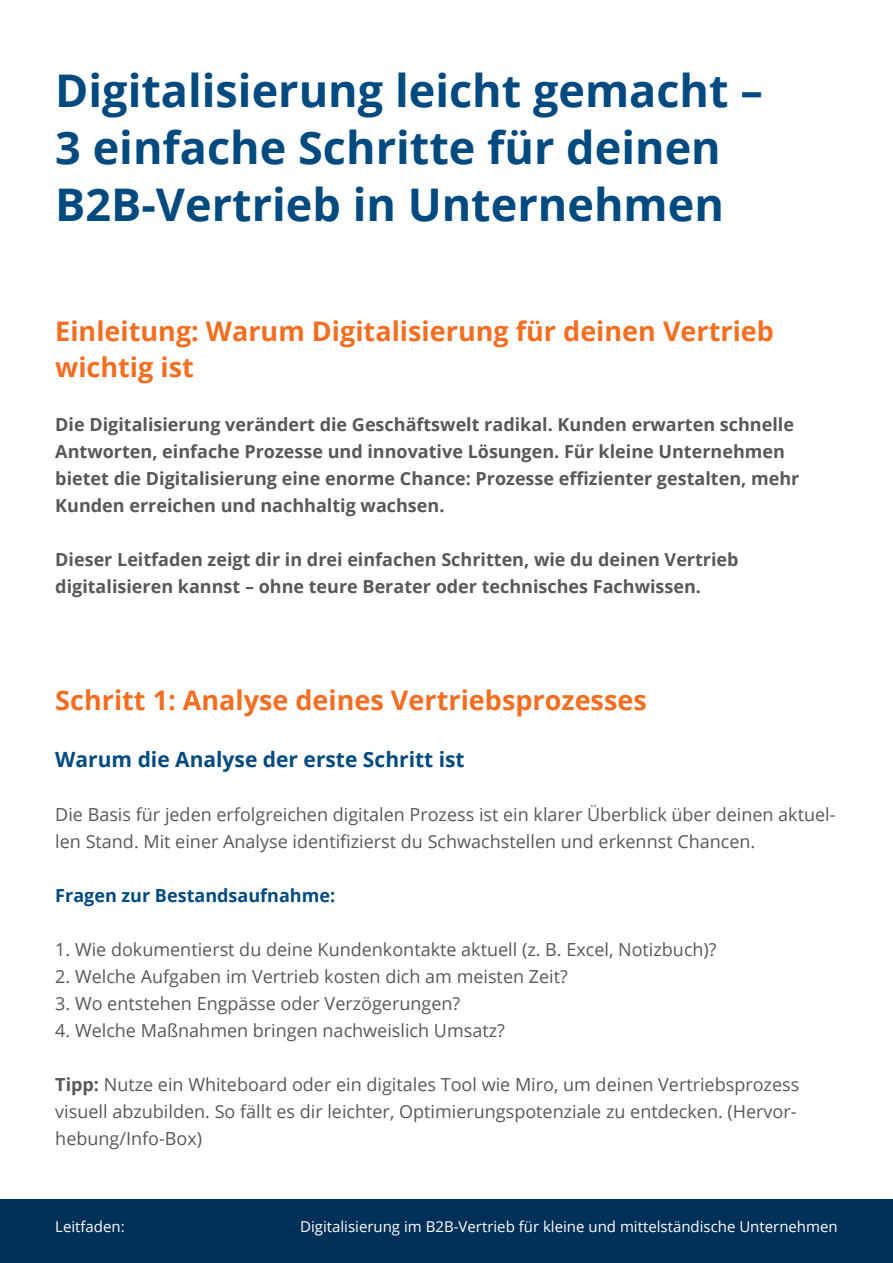
<style>
.page{position:relative;width:893px;height:1263px;background:#fff}
.page>*{position:absolute;margin:0;border:0;box-sizing:border-box;transform-origin:0 0}
.t1{font:700 45px/57px "Open Sans";color:#004a7f}
.t2{font:700 27px/36px "Open Sans";color:#f36e21}
.t3{font:700 21px "Open Sans";color:#004a7f}
.t4{font:18px/27px "Open Sans";color:#57585a}
.t5{font:700 18px/27px "Open Sans";color:#57585a}
.t6{font:700 18px "Open Sans";color:#004a7f}
.t7{font:15px "Open Sans";color:#fff}
.s1{font-weight:700}
</style>
<div class="page">
<div style="left:0;top:1199px;width:893px;height:64px;background:#003058"></div>
<h1 class="t1" style="left:55px;top:61px;width:709px">Digitalisierung leicht gemacht –<br>3 einfache Schritte für deinen<br>B2B-Vertrieb in Unternehmen</h1>
<h2 class="t2" style="left:55px;top:312px;width:720px">Einleitung: Warum Digitalisierung für deinen Vertrieb wichtig ist</h2>
<p class="t5" style="left:55px;top:410px;width:746px">Die Digitalisierung verändert die Geschäftswelt radikal. Kunden erwarten schnelle Antworten, einfache Prozesse und innovative Lösungen. Für kleine Unternehmen bietet die Digitalisierung eine enorme Chance: Prozesse effizienter gestalten, mehr Kunden erreichen und nachhaltig wachsen.</p>
<p class="t5" style="left:55px;top:545px;width:685px">Dieser Leitfaden zeigt dir in drei einfachen Schritten, wie du deinen Vertrieb digitalisieren kannst – ohne teure Berater oder technisches Fachwissen.</p>
<h2 class="t2" style="left:55px;top:681px;width:593px">Schritt 1: Analyse deines Vertriebsprozesses</h2>
<p class="t3" style="left:55px;top:744px;width:411px">Warum die Analyse der erste Schritt ist</p>
<p class="t4" style="left:55px;top:800px;width:782px">Die Basis für jeden erfolgreichen digitalen Prozess ist ein klarer Überblick über deinen aktuel&shy;len Stand. Mit einer Analyse identifizierst du Schwachstellen und erkennst Chancen.</p>
<p class="t6" style="left:55px;top:882px;width:281px">Fragen zur Bestandsaufnahme:</p>
<p class="t4" style="left:55px;top:935px;width:663px">1. Wie dokumentierst du deine Kundenkontakte aktuell (z. B. Excel, Notizbuch)?</p>
<p class="t4" style="left:55px;top:962px;width:514px">2. Welche Aufgaben im Vertrieb kosten dich am meisten Zeit?</p>
<p class="t4" style="left:55px;top:989px;width:406px">3. Wo entstehen Engpässe oder Verzögerungen?</p>
<p class="t4" style="left:55px;top:1016px;width:451px">4. Welche Maßnahmen bringen nachweislich Umsatz?</p>
<p class="t4" style="left:55px;top:1070px;width:745px"><span class="s1">Tipp:</span> Nutze ein Whiteboard oder ein digitales Tool wie Miro, um deinen Vertriebsprozess visuell abzubilden. So fällt es dir leichter, Optimierungspotenziale zu entdecken. (Hervor&shy;hebung/Info-Box)</p>
<p class="t7" style="left:55px;top:1216px;width:71px">Leitfaden:</p>
<p class="t7" style="left:300px;top:1216px;width:539px">Digitalisierung im B2B-Vertrieb für kleine und mittelständische Unternehmen</p>
</div>
